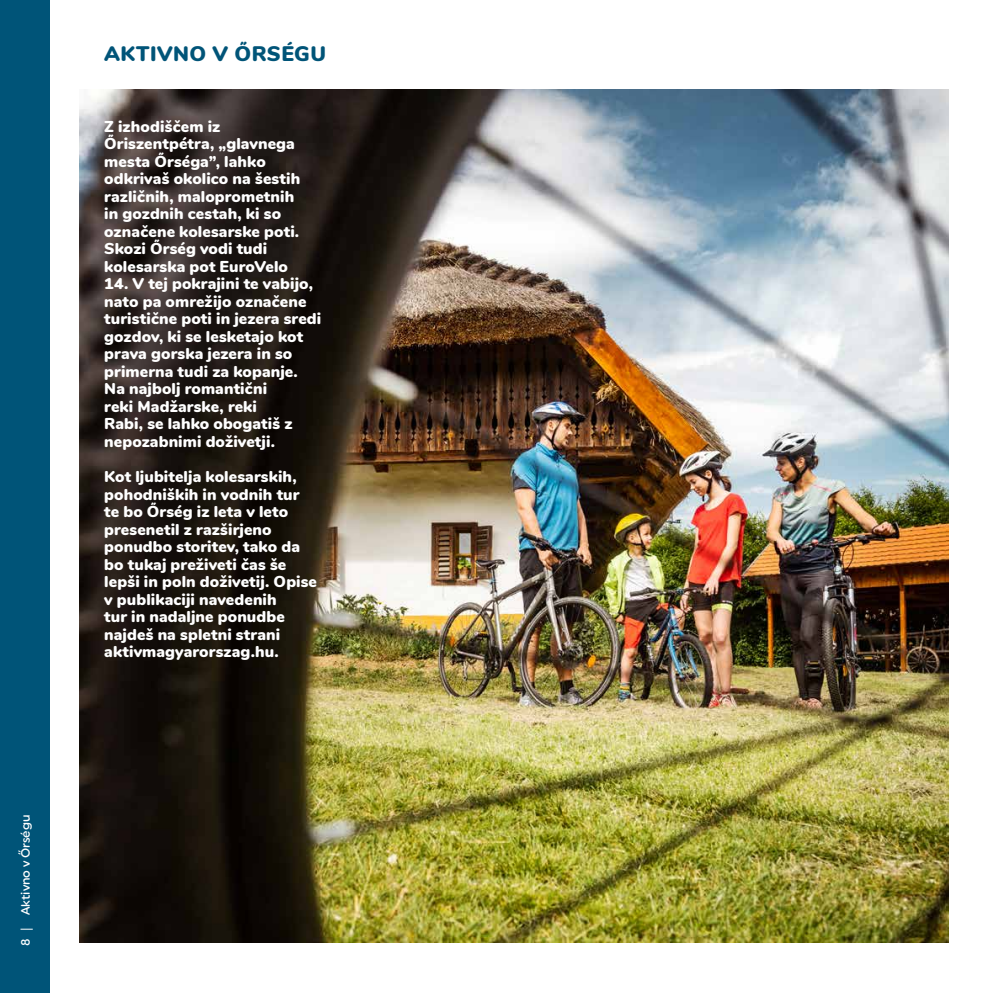
<style>
.page{position:relative;width:993px;height:993px;background:#fff}
.page>*{position:absolute;margin:0;border:0;box-sizing:border-box;transform-origin:0 0}
.t1{font:900 21px "Nunito";letter-spacing:.02em;color:#005478}
.t2{font:900 15.75px/17.5px "Nunito";letter-spacing:.005em;color:#fff}
.t3{font:500 12.25px "Uniform Rnd";letter-spacing:-.005em;color:#fff}
</style>
<div class="page">
<img style="left:79px;top:89px;width:868px;height:852px">
<div style="left:0;top:0;width:50px;height:992px;background:#005478"></div>
<svg style="left:20px;top:928px;width:13px;height:1px"></svg>
<p class="t3" style="left:18px;top:906px;width:114px;rotate:-90deg">KTIVNO V ŐRSÉGU</p>
<p class="t3" style="left:18px;top:914px;width:102px;rotate:-90deg">Aktivno v Őrségu</p>
<p class="t3" style="left:18px;top:945px;width:9px;rotate:-90deg">8</p>
<h1 class="t1" style="left:104px;top:38px;width:223px">AKTIVNO V ŐRSÉGU</h1>
<p class="t2" style="left:104px;top:116px;width:197px">Z izhodiščem iz<br>Őriszentpétra, „glavnega mesta Őrséga”, lahko odkrivaš okolico na šestih različnih, maloprometnih in gozdnih cestah, ki so označene kolesarske poti.<br>Skozi Őrség vodi tudi kolesarska pot EuroVelo</p>
<p class="t2" style="left:104px;top:274px;width:218px">14. V tej pokrajini te vabijo, nato pa omrežijo označene turistične poti in jezera sredi gozdov, ki se lesketajo kot prava gorska jezera in so primerna tudi za kopanje.<br>Na najbolj romantični<br>reki Madžarske, reki<br>Rabi, se lahko obogatiš z nepozabnimi doživetji.</p>
<p class="t2" style="left:104px;top:466px;width:214px">Kot ljubitelja kolesarskih, pohodniških in vodnih tur te bo Őrség iz leta v leto presenetil z razširjeno ponudbo storitev, tako da bo tukaj preživeti čas še lepši in poln doživetij. Opise v publikaciji navedenih<br>tur in nadaljne ponudbe najdeš na spletni strani aktivmagyarorszag.hu.</p>
</div>
